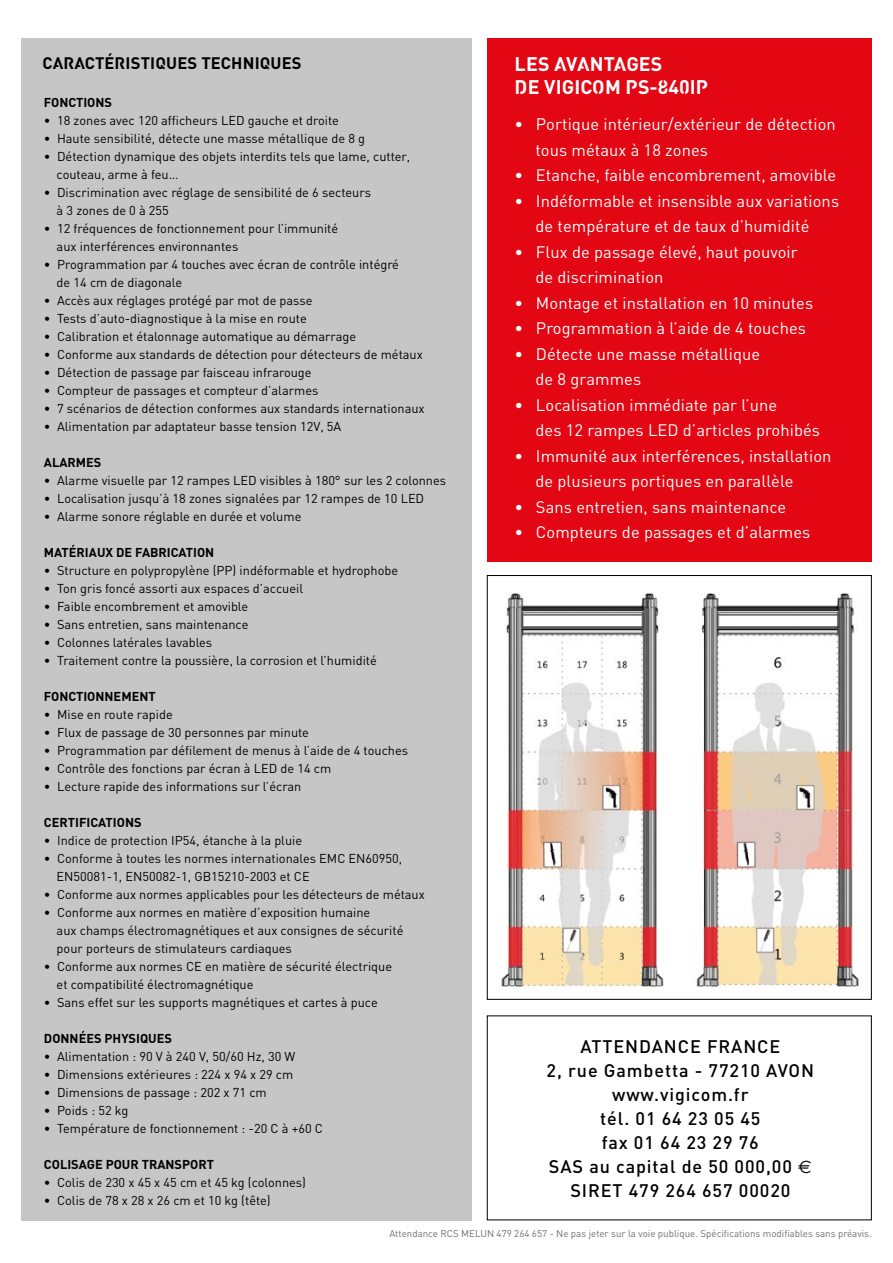
<style>
.page{position:relative;width:893px;height:1263px;background:#fff}
.page>*{position:absolute;margin:0;border:0;box-sizing:border-box;transform-origin:0 0}
.t1{font:700 19.5px/23.4px "Streetvertising";letter-spacing:.01em;color:#fff}
.t2{font:500 18px/24px "DIN";letter-spacing:.05em;color:#000;text-align:center}
.t3{font:16.5px/25.5px "DIN";letter-spacing:.005em;color:#fff}
.t4{font:700 16.5px "Streetvertising";letter-spacing:.01em;color:#000}
.t5{font:12.75px/18px "DIN";color:#000}
.t6{font:700 12.75px "DIN";color:#000}
.t7{font:9.75px "DIN";color:#706f6f}
.s1{font-family:"DIN"}
.s2{font-family:"Euro Sans";font-weight:400}
</style>
<div class="page">
<div style="left:487px;top:1015px;width:385px;height:205px;border:1px solid #000"></div>
<div style="left:487px;top:38px;width:385px;height:523px;background:#e30613"></div>
<img style="left:501px;top:592px;width:358px;height:395px">
<div style="left:21px;top:38px;width:450px;height:1182px;background:#c6c6c6"></div>
<p class="t4" style="left:43px;top:56px;width:261px">CARACT<span class="s1">É</span>RISTIQUES T<span class="s1">E</span>CHNIQUES</p>
<p class="t6" style="left:44px;top:94px;width:70px">FONCTIONS</p>
<p class="t5" style="left:44px;top:111px;width:296px">• 18 zones avec 120 afficheurs LED gauche et droite</p>
<p class="t5" style="left:44px;top:129px;width:323px">• Haute sensibilité, détecte une masse métallique de 8 g</p>
<p class="t5" style="left:57px;top:147px;width:355px;text-indent:-13px">• Détection dynamique des objets interdits tels que lame, cutter, couteau, arme à feu…</p>
<p class="t5" style="left:57px;top:183px;width:316px;text-indent:-13px">• Discrimination avec réglage de sensibilité de 6 secteurs à 3 zones de 0 à 255</p>
<p class="t5" style="left:57px;top:219px;width:283px;text-indent:-13px">• 12 fréquences de fonctionnement pour l’immunité aux interférences environnantes</p>
<p class="t5" style="left:57px;top:255px;width:344px;text-indent:-13px">• Programmation par 4 touches avec écran de contrôle intégré de 14 cm de diagonale</p>
<p class="t5" style="left:44px;top:291px;width:270px">• Accès aux réglages protégé par mot de passe</p>
<p class="t5" style="left:44px;top:309px;width:264px">• Tests d’auto-diagnostique à la mise en route</p>
<p class="t5" style="left:44px;top:327px;width:314px">• Calibration et étalonnage automatique au démarrage</p>
<p class="t5" style="left:44px;top:345px;width:380px">• Conforme aux standards de détection pour détecteurs de métaux</p>
<p class="t5" style="left:44px;top:363px;width:269px">• Détection de passage par faisceau infrarouge</p>
<p class="t5" style="left:44px;top:381px;width:276px">• Compteur de passages et compteur d’alarmes</p>
<p class="t5" style="left:44px;top:399px;width:382px">• 7 scénarios de détection conformes aux standards internationaux</p>
<p class="t5" style="left:44px;top:417px;width:299px">• Alimentation par adaptateur basse tension 12V, 5A</p>
<p class="t6" style="left:44px;top:454px;width:59px">ALARMES</p>
<p class="t5" style="left:44px;top:471px;width:404px">• Alarme visuelle par 12 rampes LED visibles à 180° sur les 2 colonnes</p>
<p class="t5" style="left:44px;top:489px;width:382px">• Localisation jusqu’à 18 zones signalées par 12 rampes de 10 LED</p>
<p class="t5" style="left:44px;top:507px;width:259px">• Alarme sonore réglable en durée et volume</p>
<p class="t6" style="left:44px;top:544px;width:172px">MATÉRIAUX DE FABRICATION</p>
<p class="t5" style="left:44px;top:561px;width:356px">• Structure en polypropylène (PP) indéformable et hydrophobe</p>
<p class="t5" style="left:44px;top:579px;width:261px">• Ton gris foncé assorti aux espaces d’accueil</p>
<p class="t5" style="left:44px;top:597px;width:206px">• Faible encombrement et amovible</p>
<p class="t5" style="left:44px;top:615px;width:206px">• Sans entretien, sans maintenance</p>
<p class="t5" style="left:44px;top:633px;width:170px">• Colonnes latérales lavables</p>
<p class="t5" style="left:44px;top:651px;width:334px">• Traitement contre la poussière, la corrosion et l’humidité</p>
<p class="t6" style="left:44px;top:688px;width:113px">FONCTIONNEMENT</p>
<p class="t5" style="left:44px;top:705px;width:130px">• Mise en route rapide</p>
<p class="t5" style="left:44px;top:723px;width:267px">• Flux de passage de 30 personnes par minute</p>
<p class="t5" style="left:44px;top:741px;width:366px">• Programmation par défilement de menus à l’aide de 4 touches</p>
<p class="t5" style="left:44px;top:759px;width:289px">• Contrôle des fonctions par écran à LED de 14 cm</p>
<p class="t5" style="left:44px;top:777px;width:259px">• Lecture rapide des informations sur l’écran</p>
<p class="t6" style="left:44px;top:814px;width:99px">CERTIFICATIONS</p>
<p class="t5" style="left:44px;top:831px;width:260px">• Indice de protection IP54, étanche à la pluie</p>
<p class="t5" style="left:57px;top:849px;width:347px;text-indent:-13px">• Conforme à toutes les normes internationales EMC EN60950,<br>EN50081-1, EN50082-1, GB15210-2003 et CE</p>
<p class="t5" style="left:44px;top:885px;width:382px">• Conforme aux normes applicables pour les détecteurs de métaux</p>
<p class="t5" style="left:57px;top:903px;width:348px;text-indent:-13px">• Conforme aux normes en matière d’exposition humaine<br>aux champs électromagnétiques et aux consignes de sécurité pour porteurs de stimulateurs cardiaques</p>
<p class="t5" style="left:57px;top:957px;width:337px;text-indent:-13px">• Conforme aux normes CE en matière de sécurité électrique et compatibilité électromagnétique</p>
<p class="t5" style="left:44px;top:993px;width:335px">• Sans effet sur les supports magnétiques et cartes à puce</p>
<p class="t6" style="left:44px;top:1030px;width:130px">DONNÉES PHYSIQUES</p>
<p class="t5" style="left:44px;top:1047px;width:253px">• Alimentation : 90 V à 240 V, 50/60 Hz, 30 W</p>
<p class="t5" style="left:44px;top:1065px;width:251px">• Dimensions extérieures : 224 x 94 x 29 cm</p>
<p class="t5" style="left:44px;top:1083px;width:224px">• Dimensions de passage : 202 x 71 cm</p>
<p class="t5" style="left:44px;top:1101px;width:86px">• Poids : 52 kg</p>
<p class="t5" style="left:44px;top:1119px;width:281px">• Température de fonctionnement : -20 C à +60 C</p>
<p class="t6" style="left:44px;top:1156px;width:172px">COLISAGE POUR TRANSPORT</p>
<p class="t5" style="left:44px;top:1173px;width:264px">• Colis de 230 x 45 x 45 cm et 45 kg (colonnes)</p>
<p class="t5" style="left:44px;top:1191px;width:228px">• Colis de 78 x 28 x 26 cm et 10 kg (tête)</p>
<h1 class="t1" style="left:515px;top:53px;width:195px">LES AVANTAGES<br>DE VIGICOM PS<span class="s1">-</span>840IP</h1>
<p class="t3" style="left:535px;top:111px;width:302px;text-indent:-21px">• Portique intérieur/extérieur de détection tous métaux à 18 zones</p>
<p class="t3" style="left:514px;top:162px;width:323px">• Etanche, faible encombrement, amovible</p>
<p class="t3" style="left:514px;top:188px;width:326px;text-align:center">• Indéformable et insensible aux variations de température et de taux d’humidité</p>
<p class="t3" style="left:535px;top:239px;width:264px;text-indent:-21px">• Flux de passage élevé, haut pouvoir de discrimination</p>
<p class="t3" style="left:514px;top:290px;width:300px">• Montage et installation en 10 minutes</p>
<p class="t3" style="left:514px;top:315px;width:293px">• Programmation à l’aide de 4 touches</p>
<p class="t3" style="left:535px;top:341px;width:226px;text-indent:-21px">• Détecte une masse métallique de 8 grammes</p>
<p class="t3" style="left:535px;top:392px;width:286px;text-indent:-21px">• Localisation immédiate par l’une<br>des 12 rampes LED d’articles prohibés</p>
<p class="t3" style="left:535px;top:443px;width:298px;text-indent:-21px">• Immunité aux interférences, installation de plusieurs portiques en parallèle</p>
<p class="t3" style="left:514px;top:494px;width:273px">• Sans entretien, sans maintenance</p>
<p class="t3" style="left:514px;top:519px;width:297px">• Compteurs de passages et d’alarmes</p>
<h2 class="t2" style="left:547px;top:1034px;width:269px">ATTENDANCE FRANCE<br>2, rue Gambetta - 77210 AVON www.vigicom.fr<br>tél. 01 64 23 05 45<br>fax 01 64 23 29 76<br>SAS au capital de 50 000,00 <span class="s2">e<br></span>SIRET 479 264 657 00020</h2>
<p class="t7" style="left:389px;top:1227px;width:484px">Attendance RCS MELUN 479 264 657 - Ne pas jeter sur la voie publique. Spécifications modifiables sans préavis.</p>
</div>
